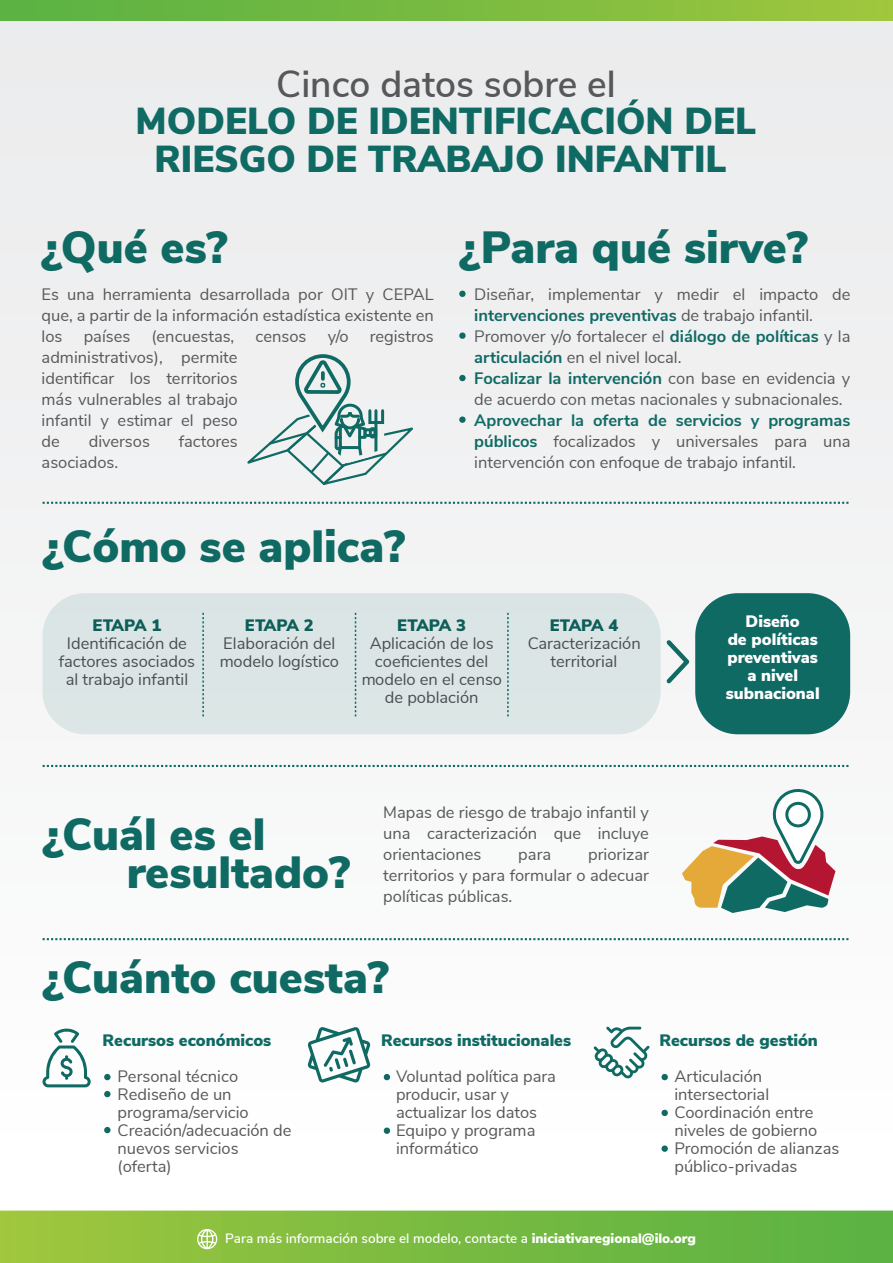
<style>
.page{position:relative;width:893px;height:1263px;background:#f3f3f4}
.page>*{position:absolute;margin:0;border:0;box-sizing:border-box;transform-origin:0 0}
.t1{font:900 45px "Nunito Sans";color:#106a64}
.t2{font:900 37.5px/37.5px "Nunito Sans";color:#106a64;text-align:center}
.t3{font:600 37.5px "Nunito Sans";color:#57585a}
.t4{font:16.5px/18px "Nunito Sans";color:#57585a;text-align:justify}
.t5{font:900 16.5px "Nunito Sans";color:#106a64}
.t6{font:900 16.5px/18px "Nunito Sans";color:#fff;text-align:center}
.t7{font:600 13.5px "Nunito Sans";color:#fff}
.s1{font-weight:700;color:#106a64}
.s2{font-weight:900}
</style>
<div class="page">
<svg style="left:0;top:1210px;width:893px;height:53px;background:#7bbc42"></svg>
<svg style="left:197px;top:1229px;width:20px;height:20px"></svg>
<svg style="left:43px;top:502px;width:806px;height:2px"></svg>
<svg style="left:43px;top:765px;width:806px;height:2px"></svg>
<svg style="left:43px;top:938px;width:806px;height:2px"></svg>
<div style="left:0;top:0;width:893px;height:21px;background:linear-gradient(to right,#57b144,#9ec63d)"></div>
<div style="left:43px;top:593px;width:618px;height:141px;background:#dbe5e5;border-radius:43px"></div>
<div style="left:695px;top:593px;width:155px;height:141px;background:#106a64;border-radius:43px"></div>
<svg style="left:666px;top:640px;width:24px;height:44px"></svg>
<div style="left:104px;top:1074px;width:7px;height:6px;background:#106a64;border-radius:50%"></div>
<svg style="left:383px;top:1074px;width:7px;height:6px"></svg>
<svg style="left:459px;top:290px;width:7px;height:7px"></svg>
<svg style="left:459px;top:332px;width:7px;height:7px"></svg>
<svg style="left:459px;top:374px;width:7px;height:7px"></svg>
<svg style="left:459px;top:416px;width:7px;height:7px"></svg>
<svg style="left:383px;top:1127px;width:7px;height:7px"></svg>
<div style="left:104px;top:1091px;width:7px;height:6px;background:#106a64;border-radius:50%"></div>
<div style="left:104px;top:1127px;width:7px;height:6px;background:#106a64;border-radius:50%"></div>
<svg style="left:307px;top:1027px;width:64px;height:56px"></svg>
<svg style="left:594px;top:1026px;width:56px;height:52px"></svg>
<svg style="left:43px;top:1028px;width:48px;height:59px"></svg>
<svg style="left:247px;top:354px;width:166px;height:131px"></svg>
<div style="left:368px;top:409px;width:16px;height:15px;border:3px solid #106a64"></div>
<svg style="left:202px;top:613px;width:2px;height:104px"></svg>
<svg style="left:355px;top:613px;width:1px;height:104px"></svg>
<svg style="left:507px;top:613px;width:2px;height:104px"></svg>
<svg style="left:682px;top:789px;width:153px;height:124px"></svg>
<div style="left:787px;top:803px;width:22px;height:23px;background:#fff;border-radius:50%"></div>
<div style="left:785px;top:802px;width:26px;height:25px;border:3px solid #106a64;border-radius:50%"></div>
<svg style="left:661px;top:1074px;width:7px;height:6px"></svg>
<svg style="left:661px;top:1109px;width:7px;height:7px"></svg>
<svg style="left:661px;top:1145px;width:7px;height:7px"></svg>
<h2 class="t3" style="left:276px;top:57px;width:341px">Cinco datos sobre el</h2>
<h2 class="t2" style="left:136px;top:101px;width:622px">MODELO DE IDENTIFICACIÓN DEL<br>RIESGO DE TRABAJO INFANTIL</h2>
<h1 class="t1" style="left:41px;top:215px;width:188px">¿Qué es?</h1>
<h1 class="t1" style="left:459px;top:215px;width:350px">¿Para qué sirve?</h1>
<p class="t4" style="left:42px;top:283px;width:394px;line-height:21px">Es una herramienta desarrollada por OIT y CEPAL que, a partir de la información estadística existente en los</p>
<p class="t4" style="left:84px;top:326px;width:48px">países</p>
<p class="t4" style="left:152px;top:326px;width:84px">(encuestas,</p>
<p class="t4" style="left:256px;top:326px;width:52px">censos</p>
<p class="t4" style="left:328px;top:326px;width:22px">y/o</p>
<p class="t4" style="left:370px;top:326px;width:66px">registros</p>
<p class="t4" style="left:42px;top:346px;width:198px;line-height:21px">administrativos), permite identificar los territorios más vulnerables al trabajo infantil y estimar el peso de</p>
<p class="t4" style="left:89px;top:431px;width:63px">diversos</p>
<p class="t4" style="left:179px;top:431px;width:61px">factores</p>
<p class="t4" style="left:42px;top:452px;width:78px">asociados.</p>
<h1 class="t1" style="left:43px;top:513px;width:364px">¿Cómo se aplica?</h1>
<p class="t4" style="left:474px;top:283px;width:378px;line-height:21px;text-align:left">Diseñar, implementar y medir el impacto de <span class="s1">intervenciones preventivas</span> de trabajo infantil.<br>Promover y/o fortalecer el <span class="s1">diálogo de políticas</span> y la <span class="s1">articulación</span> en el nivel local.<br><span class="s1">Focalizar la intervención</span> con base en evidencia y de acuerdo con metas nacionales y subnacionales.</p>
<p class="t4" style="left:474px;top:409px;width:378px;line-height:21px"><span class="s1">Aprovechar la oferta de servicios y programas públicos</span> focalizados y universales para una intervención con enfoque de trabajo infantil.</p>
<p class="t5" style="left:93px;top:613px;width:70px">ETAPA 1</p>
<p class="t4" style="left:59px;top:633px;width:138px;text-align:center">Identificación de factores asociados al trabajo infantil</p>
<p class="t5" style="left:245px;top:613px;width:70px">ETAPA 2</p>
<p class="t4" style="left:220px;top:633px;width:121px">Elaboración del modelo logístico</p>
<p class="t5" style="left:397px;top:613px;width:70px">ETAPA 3</p>
<p class="t4" style="left:361px;top:633px;width:142px;text-align:center">Aplicación de los coeficientes del modelo en el censo de población</p>
<p class="t5" style="left:550px;top:613px;width:70px">ETAPA 4</p>
<p class="t4" style="left:527px;top:633px;width:115px;text-align:center">Caracterización territorial</p>
<p class="t6" style="left:726px;top:612px;width:95px">Diseño<br>de políticas preventivas a nivel subnacional</p>
<h1 class="t1" style="left:43px;top:801px;width:224px">¿Cuál es el</h1>
<h1 class="t1" style="left:127px;top:839px;width:225px">resultado?</h1>
<p class="t4" style="left:383px;top:801px;width:267px;line-height:21px">Mapas de riesgo de trabajo infantil y una caracterización que incluye orientaciones</p>
<p class="t4" style="left:383px;top:843px;width:267px;line-height:21px;text-indent:205px">priorizar territorios y para formular o adecuar políticas públicas.</p>
<p class="t4" style="left:518px;top:844px;width:34px">para</p>
<h1 class="t1" style="left:43px;top:944px;width:348px">¿Cuánto cuesta?</h1>
<p class="t5" style="left:103px;top:1028px;width:170px">Recursos económicos</p>
<p class="t4" style="left:118px;top:1066px;width:175px;text-align:left">Personal técnico<br>Rediseño de un programa/servicio<br>Creación/adecuación de nuevos servicios (oferta)</p>
<p class="t5" style="left:381px;top:1028px;width:192px">Recursos institucionales</p>
<p class="t4" style="left:396px;top:1066px;width:161px;text-align:left">Voluntad política para producir, usar y actualizar los datos<br>Equipo y programa informático</p>
<p class="t5" style="left:659px;top:1028px;width:160px">Recursos de gestión</p>
<p class="t4" style="left:674px;top:1066px;width:166px;text-align:left">Articulación intersectorial<br>Coordinación entre niveles de gobierno<br>Promoción de alianzas público-privadas</p>
<p class="t7" style="left:225px;top:1228px;width:472px">Para más información sobre el modelo, contacte a <span class="s2">iniciativaregional@ilo.org</span></p>
</div>
